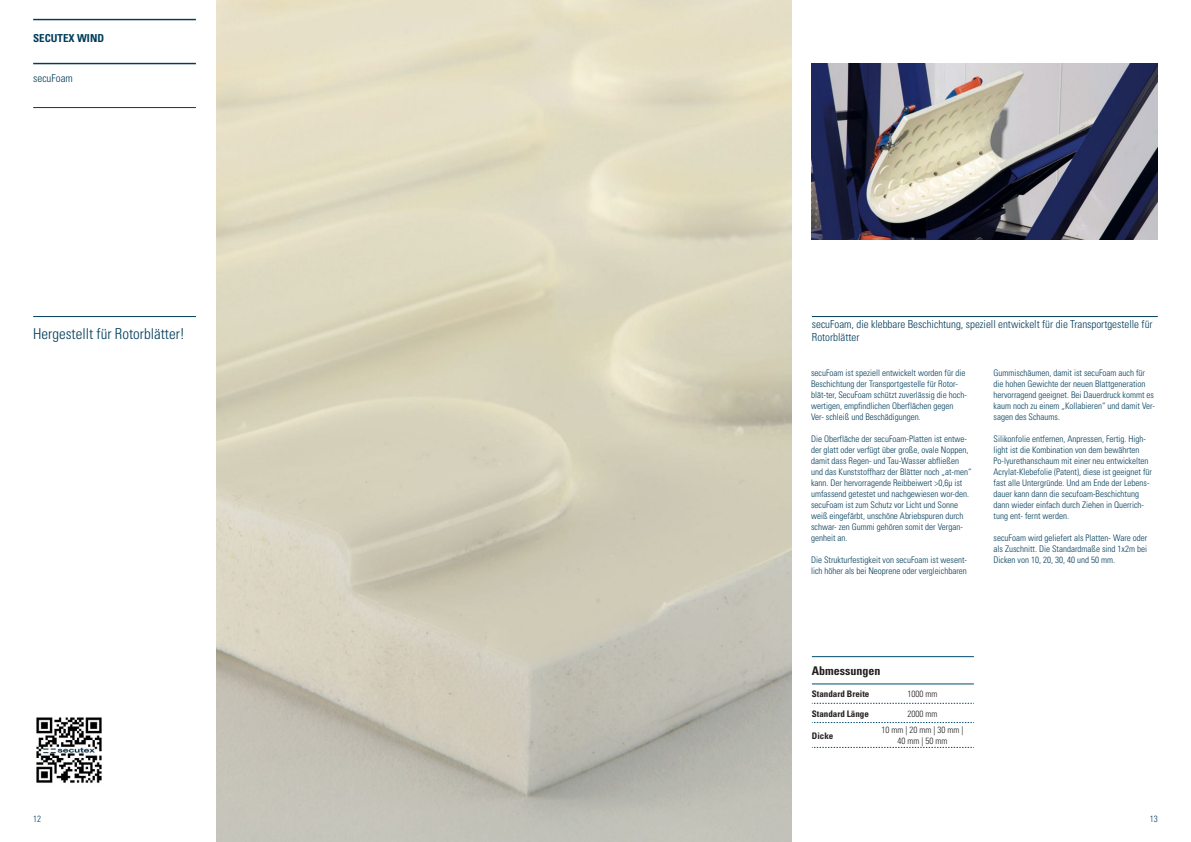
<style>
.page{position:relative;width:1191px;height:842px;background:#fff}
.page>*{position:absolute;margin:0;border:0;box-sizing:border-box;transform-origin:0 0}
.t1{font:300 condensed 15px "Univers";color:#013d5a}
.t2{font:700 condensed 12px "Univers";color:#231f20}
.t3{font:300 condensed 11px "Univers";color:#013d5a}
.t4{font:700 condensed 11px "Univers";color:#013d5a}
.t5{font:300 condensed 9px/11px "Univers";color:#013d5a}
.t6{font:300 condensed 9px/11px "Univers";color:#231f20;text-align:center}
.t7{font:700 condensed 9px "Univers";color:#231f20}
</style>
<div class="page">
<img style="left:36px;top:717px;width:66px;height:66px">
<hr style="left:33px;top:19px;width:163px;height:1px;background:#013d5a">
<hr style="left:33px;top:63px;width:163px;height:1px;background:#013d5a">
<hr style="left:33px;top:107px;width:163px;height:1px;background:#013d5a">
<img style="left:812px;top:64px;width:345px;height:176px">
<hr style="left:812px;top:316px;width:345px;height:1px;background:#013d5a">
<hr style="left:33px;top:316px;width:163px;height:1px;background:#013d5a">
<hr style="left:871px;top:656px;width:103px;height:1px;background:#004b72">
<hr style="left:871px;top:684px;width:103px;height:1px;background:#004b72">
<svg style="left:812px;top:703px;width:162px;height:1px"></svg>
<svg style="left:812px;top:722px;width:162px;height:1px"></svg>
<svg style="left:812px;top:747px;width:162px;height:1px"></svg>
<hr style="left:812px;top:656px;width:59px;height:1px;background:#004b72">
<hr style="left:812px;top:684px;width:59px;height:1px;background:#004b72">
<p class="t4" style="left:33px;top:31px;width:72px">SECUTEX WIND</p>
<p class="t3" style="left:33px;top:72px;width:41px">secuFoam</p>
<p class="t3" style="left:812px;top:317px;width:342px">secuFoam, die klebbare Beschichtung, speziell entwickelt für die Transportgestelle für</p>
<h1 class="t1" style="left:33px;top:324px;width:153px">Hergestellt für Rotorblätter!</h1>
<p class="t3" style="left:812px;top:330px;width:49px">Rotorblätter</p>
<p class="t5" style="left:811px;top:367px;width:157px">secuFoam ist speziell entwickelt worden für die Beschichtung der Transportgestelle für Rotor&shy;blät-ter, SecuFoam schützt zuverlässig die hoch&shy;wertigen, empfindlichen Oberflächen gegen Ver- schleiß und Beschädigungen.</p>
<p class="t5" style="left:811px;top:433px;width:162px">Die Oberfläche der secuFoam-Platten ist entwe&shy;der glatt oder verfügt über große, ovale Noppen, damit dass Regen- und Tau-Wasser abfließen und das Kunststoffharz der Blätter noch „at-men“ kann. Der hervorragende Reibbeiwert &gt;0,6µ ist umfassend getestet und nachgewiesen wor-den. secuFoam ist zum Schutz vor Licht und Sonne weiß eingefärbt, unschöne Abriebspuren durch schwar- zen Gummi gehören somit der Vergan&shy;genheit an.</p>
<p class="t5" style="left:811px;top:554px;width:157px">Die Strukturfestigkeit von secuFoam ist wesent&shy;lich höher als bei Neoprene oder vergleichbaren</p>
<p class="t5" style="left:993px;top:367px;width:163px">Gummischäumen, damit ist secuFoam auch für die hohen Gewichte der neuen Blattgeneration hervorragend geeignet. Bei Dauerdruck kommt es kaum noch zu einem „Kollabieren“ und damit Ver&shy;sagen des Schaums.</p>
<p class="t5" style="left:993px;top:433px;width:160px">Silikonfolie entfernen, Anpressen, Fertig. High&shy;light ist die Kombination von dem bewährten Po-lyurethanschaum mit einer neu entwickelten Acrylat-Klebefolie (Patent), diese ist geeignet für fast alle Untergründe. Und am Ende der Lebens&shy;dauer kann dann die secufoam-Beschichtung dann wieder einfach durch Ziehen in Querrich&shy;tung ent- fernt werden.</p>
<p class="t5" style="left:993px;top:532px;width:155px;text-align:justify">secuFoam wird geliefert als Platten- Ware oder als Zuschnitt. Die Standardmaße sind 1x2m bei Dicken von 10, 20, 30, 40 und 50 mm.</p>
<h2 class="t2" style="left:812px;top:663px;width:70px">Abmessungen</h2>
<p class="t7" style="left:812px;top:688px;width:59px">Standard Breite</p>
<p class="t6" style="left:907px;top:689px;width:31px">1000 mm</p>
<p class="t7" style="left:812px;top:708px;width:58px">Standard Länge</p>
<p class="t6" style="left:907px;top:708px;width:31px">2000 mm</p>
<p class="t7" style="left:812px;top:730px;width:23px">Dicke</p>
<p class="t6" style="left:881px;top:724px;width:83px">10 mm | 20 mm | 30 mm |<br>40 mm | 50 mm</p>
<p class="t5" style="left:33px;top:813px;width:9px">12</p>
<p class="t5" style="left:1149px;top:814px;width:9px">13</p>
</div>
